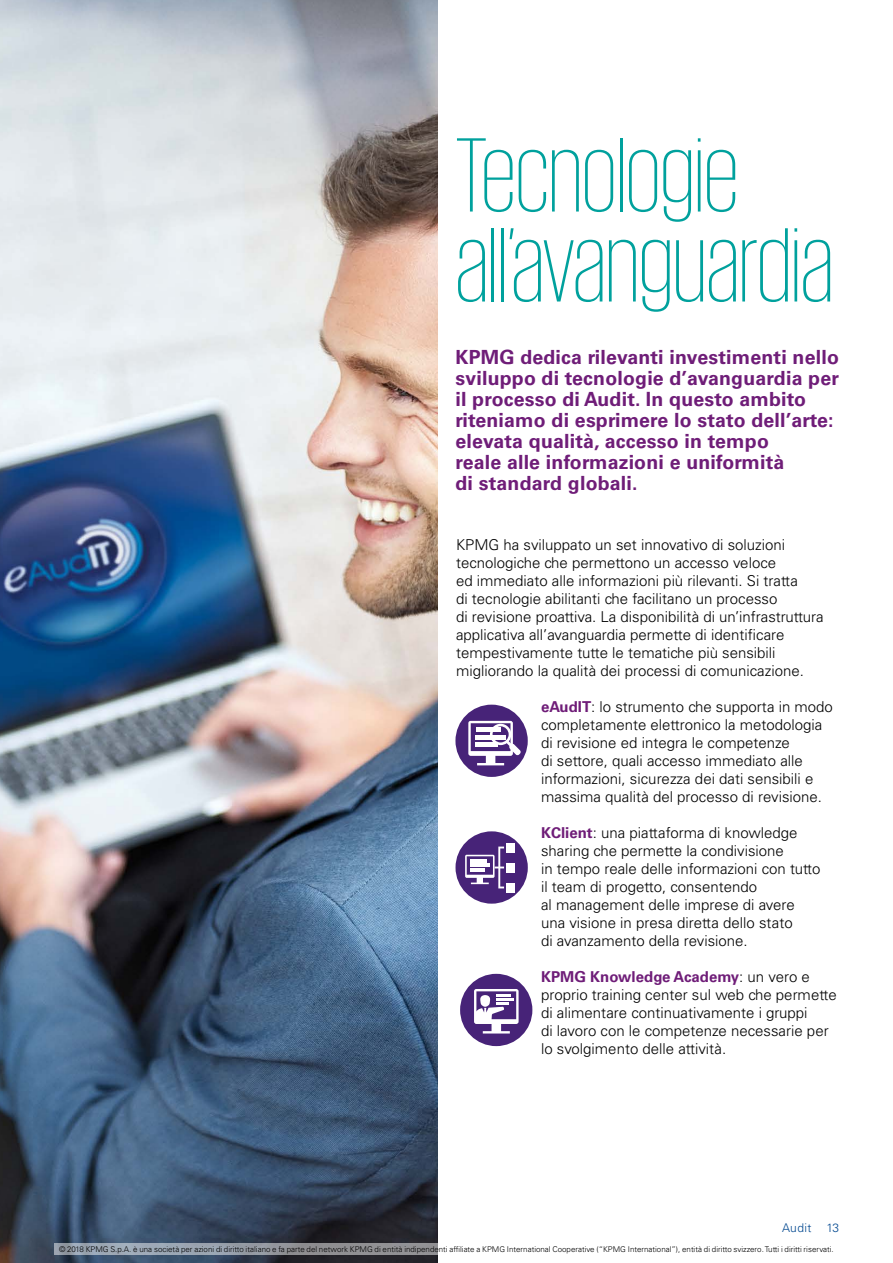
<style>
.page{position:relative;width:893px;height:1263px;background:#fff}
.page>*{position:absolute;margin:0;border:0;box-sizing:border-box;transform-origin:0 0}
.t1{font:200 108px/90px "KPMG";color:#00a19d}
.t2{font:700 19.5px/21px "Univers LT Std";letter-spacing:.01em;color:#6f1d78}
.t3{font:300 15px/18px "Univers LT Std";color:#000}
.t4{font:300 12px "Univers LT Std";letter-spacing:.03em;color:#00478f}
.t5{font:300 7.95px "Univers LT Std";color:#000}
.s1{font-weight:700;color:#6f1d78}
</style>
<div class="page">
<img style="left:0;top:0;width:437px;height:1263px">
<div style="left:455px;top:705px;width:73px;height:72px;background:#472378;border-radius:50%"></div>
<svg style="left:468px;top:721px;width:53px;height:44px"></svg>
<div style="left:455px;top:831px;width:73px;height:73px;background:#472378;border-radius:50%"></div>
<div style="left:506px;top:883px;width:8px;height:9px;background:#fff"></div>
<div style="left:506px;top:843px;width:8px;height:9px;background:#fff"></div>
<div style="left:506px;top:863px;width:8px;height:9px;background:#fff"></div>
<svg style="left:465px;top:846px;width:39px;height:42px"></svg>
<div style="left:460px;top:974px;width:72px;height:72px;background:#472378;border-radius:50%"></div>
<svg style="left:474px;top:989px;width:45px;height:44px"></svg>
<svg style="left:54px;top:1243px;width:384px;height:12px;background:#959ba3"></svg>
<h1 class="t1" style="left:455px;top:128px;width:379px">Tecnologie all’avanguardia</h1>
<p class="t2" style="left:455px;top:347px;width:385px">KPMG dedica rilevanti investimenti nello sviluppo di tecnologie d’avanguardia per il processo di Audit. In questo ambito riteniamo di esprimere lo stato dell’arte: elevata qualità, accesso in tempo<br>reale alle informazioni e uniformità<br>di standard globali.</p>
<p class="t3" style="left:456px;top:535px;width:369px">KPMG ha sviluppato un set innovativo di soluzioni tecnologiche che permettono un accesso veloce<br>ed immediato alle informazioni più rilevanti. Si tratta<br>di tecnologie abilitanti che facilitano un processo<br>di revisione proattiva. La disponibilità di un’infrastruttura applicativa all’avanguardia permette di identificare tempestivamente tutte le tematiche più sensibili migliorando la qualità dei processi di comunicazione.</p>
<p class="t3" style="left:541px;top:697px;width:293px"><span class="s1">eAudIT</span>: lo strumento che supporta in modo completamente elettronico la metodologia di revisione ed integra le competenze<br>di settore, quali accesso immediato alle informazioni, sicurezza dei dati sensibili e massima qualità del processo di revisione.</p>
<p class="t3" style="left:541px;top:823px;width:281px"><span class="s1">KClient</span>: una piattaforma di knowledge sharing che permette la condivisione<br>in tempo reale delle informazioni con tutto il team di progetto, consentendo<br>al management delle imprese di avere una visione in presa diretta dello stato<br>di avanzamento della revisione.</p>
<p class="t3" style="left:541px;top:967px;width:297px"><span class="s1">KPMG Knowledge Academy</span>: un vero e proprio training center sul web che permette di alimentare continuativamente i gruppi<br>di lavoro con le competenze necessarie per lo svolgimento delle attività.</p>
<p class="t4" style="left:782px;top:1220px;width:31px">Audit</p>
<p class="t4" style="left:826px;top:1220px;width:14px">13</p>
<p class="t5" style="left:59px;top:1244px;width:776px">© 2018 KPMG S.p.A. è una società per azioni di diritto italiano e fa parte del network KPMG di entità indipendenti affiliate a KPMG International Cooperative (“KPMG International”), entità di diritto svizzero. Tutti i diritti riservati.</p>
</div>
